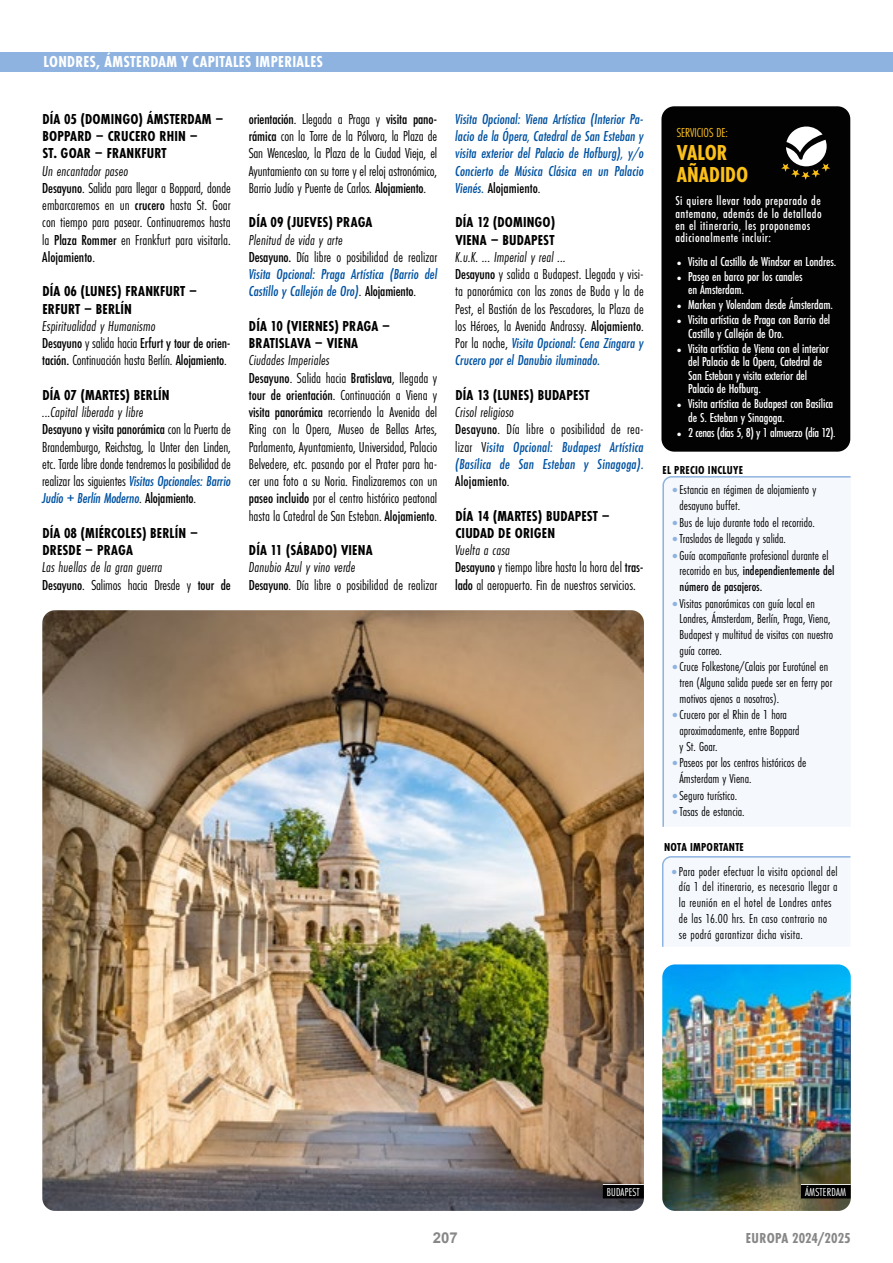
<style>
.page{position:relative;width:893px;height:1263px;background:#fff}
.page>*{position:absolute;margin:0;border:0;box-sizing:border-box;transform-origin:0 0}
.t1{font:700 22.5px/22.5px "Futura PT Cond";color:#fcc01a}
.t2{font:700 16.5px "Futura PT Cond";letter-spacing:.02em;color:#fff}
.t3{font:15px/17.2px "Futura PT Cond";color:#000}
.t4{font:italic 500 15px/17.2px "Futura PT Cond";color:#0052a1}
.t5{font:700 15px/17.2px "Futura PT Cond";letter-spacing:.01em;color:#000}
.t6{font:500 15px/17.2px "Futura PT Cond";letter-spacing:-.01em;color:#000}
.t7{font:italic 15px/17.2px "Futura PT Cond";letter-spacing:.01em;color:#000}
.t8{font:700 15px "Futura PT Cond";letter-spacing:.005em;color:#878787}
.t9{font:700 15px "Arial";color:#878787}
.t10{font:13.5px/15.8px "Futura PT Cond";color:#000}
.t11{font:500 13.5px/13.5px "Futura PT Cond";letter-spacing:-.01em;color:#fff}
.t12{font:13.5px/15.8px "Futura PT Cond";letter-spacing:.02em;color:#000}
.t13{font:500 13.5px/12.3px "Futura PT Cond";letter-spacing:.03em;color:#fff}
.t14{font:500 13.5px "Futura PT Cond";letter-spacing:-.03em;color:#fff}
.t15{font:13.5px "Futura PT Cond";color:#fcc01a}
.t16{font:700 12px "Futura PT Cond";letter-spacing:.02em;color:#000}
.t17{font:12px "Futura PT Cond";letter-spacing:.01em;color:#fff}
.s1{font-style:italic}
.s2{font-weight:500}
.s3{font-weight:400;font-style:italic}
.s4{font-weight:400}
.s5{font-weight:500;font-style:italic;color:#0052a1}
.s6{font-weight:500;font-style:normal}
.s7{font-style:normal}
.s8{font-weight:400;color:#000}
.s9{font-style:normal;color:#000}
.s10{font-weight:400;font-style:normal;color:#000}
.s11{font-family:"The Sans Cd LF3";font-weight:300;font-size:18px}
.s12{font-family:"The Sans Cd LF3";font-weight:300;font-size:22.5px;color:#8eb3e0}
</style>
<div class="page">
<div style="left:0;top:52px;width:893px;height:20px;background:#8eb3e0"></div>
<img style="left:42px;top:610px;width:602px;height:601px">
<hr style="left:603px;top:1184px;width:41px;height:1px;background:#fff">
<div style="left:603px;top:1185px;width:41px;height:13px;background:#000"></div>
<div style="left:661px;top:106px;width:189px;height:346px;background:#020203;border-radius:13px"></div>
<svg style="left:781px;top:127px;width:49px;height:53px"></svg>
<div style="left:662px;top:856px;width:189px;height:91px;background:#f5f8fd"></div>
<div style="left:662px;top:476px;width:189px;height:351px;background:#f5f8fd"></div>
<img style="left:662px;top:964px;width:189px;height:247px">
<hr style="left:801px;top:1184px;width:50px;height:1px;background:#fff">
<div style="left:801px;top:1185px;width:50px;height:13px;background:#000"></div>
<p class="t2" style="left:43px;top:52px;width:281px">LONDRES, ÁMSTERDAM Y CAPITALES IMPERIALES</p>
<p class="t5" style="left:42px;top:110px;width:183px">DÍA 05 (DOMINGO) ÁMSTERDAM –<br>BOPPARD – CRUCERO RHIN –<br>ST. GOAR – FRANKFURT</p>
<p class="t3" style="left:42px;top:162px;width:190px"><span class="s1">Un encantador paseo<br></span><span class="s2">Desayuno</span>. Salida para llegar a Boppard, donde embarcaremos en un <span class="s2">crucero</span> hasta St. Goar con tiempo para pasear. Continuaremos hasta la <span class="s2">Plaza Rommer</span> en Frankfurt para visitarla.<br><span class="s2">Alojamiento</span>.</p>
<p class="t5" style="left:42px;top:283px;width:156px">DÍA 06 (LUNES) FRANKFURT –<br>ERFURT – BERLÍN</p>
<p class="t6" style="left:42px;top:317px;width:190px"><span class="s3">Espiritualidad y Humanismo<br></span>Desayuno <span class="s4">y salida hacia</span> Erfurt y tour de orien&shy;tación. <span class="s4">Continuación hasta Berlín.</span> Alojamiento<span class="s4">.</span></p>
<p class="t5" style="left:42px;top:386px;width:129px">DÍA 07 (MARTES) BERLÍN</p>
<p class="t3" style="left:42px;top:404px;width:190px"><span class="s1">...Capital liberada y libre<br></span><span class="s2">Desayuno y visita panorámica</span> con la Puerta de Brandemburgo, Reichstag, la Unter den Linden, etc. Tarde libre donde tendremos la posibilidad de realizar las siguientes <span class="s5">Visitas Opcionales: Barrio Judío + Berlín Moderno</span>. <span class="s2">Alojamiento</span>.</p>
<p class="t5" style="left:42px;top:524px;width:157px">DÍA 08 (MIÉRCOLES) BERLÍN –<br>DRESDE – PRAGA</p>
<p class="t7" style="left:42px;top:559px;width:190px">Las huellas de la gran guerra<br><span class="s6">Desayuno</span><span class="s7">. Salimos hacia Dresde y</span> <span class="s6">tour de</span></p>
<p class="t3" style="left:249px;top:110px;width:190px;text-align:justify"><span class="s2">orientación</span>. Llegada a Praga y <span class="s2">visita pano&shy;rámica</span> con la Torre de la Pólvora, la Plaza de San Wenceslao, la Plaza de la Ciudad Vieja, el Ayuntamiento con su torre y el reloj astronómico, Barrio Judío y Puente de Carlos. <span class="s2">Alojamiento</span>.</p>
<p class="t5" style="left:249px;top:214px;width:125px">DÍA 09 (JUEVES) PRAGA</p>
<p class="t4" style="left:249px;top:231px;width:190px"><span class="s8">Plenitud de vida y arte<br></span><span class="s9">Desayuno.</span> <span class="s10">Día libre o posibilidad de realizar </span>Visita Opcional: Praga Artística (Barrio del Castillo y Callejón de Oro)<span class="s10">.</span> <span class="s9">Alojamiento</span><span class="s10">.</span></p>
<p class="t5" style="left:249px;top:317px;width:143px">DÍA 10 (VIERNES) PRAGA –<br>BRATISLAVA – VIENA</p>
<p class="t3" style="left:249px;top:352px;width:190px"><span class="s1">Ciudades Imperiales<br></span><span class="s2">Desayuno</span>. Salida hacia <span class="s2">Bratislava</span>, llegada y <span class="s2">tour de orientación</span>. Continuación a Viena y <span class="s2">visita panorámica</span> recorriendo la Avenida del Ring con la Opera, Museo de Bellas Artes, Parlamento, Ayuntamiento, Universidad, Palacio Belvedere, etc. pasando por el Prater para ha&shy;cer una foto a su Noria. Finalizaremos con un <span class="s2">paseo incluido</span> por el centro histórico peatonal hasta la Catedral de San Esteban. <span class="s2">Alojamiento</span>.</p>
<p class="t5" style="left:249px;top:542px;width:125px">DÍA 11 (SÁBADO) VIENA</p>
<p class="t3" style="left:249px;top:559px;width:190px"><span class="s1">Danubio Azul y vino verde<br></span><span class="s2">Desayuno</span>. Día libre o posibilidad de realizar</p>
<p class="t4" style="left:455px;top:110px;width:190px;text-align:justify">Visita Opcional: Viena Artística (Interior Pa&shy;lacio de la Ópera, Catedral de San Esteban y visita exterior del Palacio de Hofburg), y/o Concierto de Música Clásica en un Palacio Vienés. <span class="s9">Alojamiento</span><span class="s10">.</span></p>
<p class="t5" style="left:455px;top:214px;width:102px">DÍA 12 (DOMINGO)<br>VIENA – BUDAPEST</p>
<p class="t3" style="left:455px;top:248px;width:190px"><span class="s1">K.u.K. ... Imperial y real ...<br></span><span class="s2">Desayuno</span> y salida a Budapest. Llegada y visi&shy;ta panorámica con las zonas de Buda y la de Pest, el Bastión de los Pescadores, la Plaza de los Héroes, la Avenida Andrassy. <span class="s2">Alojamiento</span>.<br>Por la noche, <span class="s5">Visita Opcional: Cena Zíngara y Crucero por el Danubio iluminado.</span></p>
<p class="t5" style="left:455px;top:386px;width:136px">DÍA 13 (LUNES) BUDAPEST</p>
<p class="t4" style="left:455px;top:403px;width:190px"><span class="s8">Crisol religioso<br></span><span class="s9">Desayuno</span><span class="s10">. Día libre o posibilidad de rea&shy;lizar V</span>isita Opcional: Budapest Artística (Basílica de San Esteban y Sinagoga).<br><span class="s9">Alojamiento</span><span class="s10">.</span></p>
<p class="t5" style="left:455px;top:507px;width:156px">DÍA 14 (MARTES) BUDAPEST –<br>CIUDAD DE ORIGEN</p>
<p class="t3" style="left:455px;top:542px;width:190px"><span class="s1">Vuelta a casa<br></span><span class="s2">Desayuno</span> y tiempo libre hasta la hora del <span class="s2">tras&shy;lado</span> al aeropuerto. Fin de nuestros servicios.</p>
<p class="t15" style="left:677px;top:125px;width:53px">SERVICIOS DE:</p>
<h1 class="t1" style="left:677px;top:141px;width:73px">VALOR<br>AÑADIDO</h1>
<p class="t13" style="left:675px;top:195px;width:148px">Si quiere llevar todo preparado de antemano, además de lo detallado en el itinerario, les proponemos adicionalmente incluir:</p>
<p class="t11" style="left:676px;top:254px;width:162px"><span class="s11">•</span> Visita al Castillo de Windsor en Londres.</p>
<p class="t11" style="left:688px;top:269px;width:116px;text-indent:-12px"><span class="s11">•</span> Paseo en barco por los canales en Ámsterdam.</p>
<p class="t11" style="left:676px;top:298px;width:158px"><span class="s11">•</span> Marken y Volendam desde Ámsterdam.</p>
<p class="t11" style="left:688px;top:313px;width:144px;text-indent:-12px"><span class="s11">•</span> Visita artística de Praga con Barrio del<br>Castillo y Callejón de Oro.</p>
<p class="t11" style="left:688px;top:341px;width:142px;text-indent:-12px"><span class="s11">•</span> Visita artística de Viena con el interior del Palacio de la Ópera, Catedral de<br>San Esteban y visita exterior del<br>Palacio de Hofburg.</p>
<p class="t11" style="left:688px;top:397px;width:147px;text-indent:-12px"><span class="s11">•</span> Visita artística de Budapest con Basílica de S. Esteban y Sinagoga.</p>
<p class="t14" style="left:676px;top:424px;width:161px"><span class="s11">•</span> 2 cenas (días 5, 8) y 1 almuerzo (día 12)<span class="s4">.</span></p>
<p class="t16" style="left:663px;top:463px;width:82px">EL PRECIO INCLUYE</p>
<p class="t10" style="left:680px;top:482px;width:138px;text-indent:-9px"><span class="s12">•</span>Estancia en régimen de alojamiento y desayuno buffet.</p>
<p class="t10" style="left:671px;top:514px;width:145px"><span class="s12">•</span>Bus de lujo durante todo el recorrido.</p>
<p class="t10" style="left:671px;top:531px;width:116px"><span class="s12">•</span>Traslados de llegada y salida.</p>
<p class="t10" style="left:680px;top:547px;width:156px;text-indent:-9px"><span class="s12">•</span>Guía acompañante profesional durante el recorrido en bus, <span class="s2">independientemente del número de pasajeros.</span></p>
<p class="t10" style="left:680px;top:595px;width:155px;text-indent:-9px"><span class="s12">•</span>Visitas panorámicas con guía local en Londres, Ámsterdam, Berlín, Praga, Viena, Budapest y multitud de visitas con nuestro guía correo.</p>
<p class="t10" style="left:680px;top:659px;width:154px;text-indent:-9px"><span class="s12">•</span>Cruce Folkestone/Calais por Eurotúnel en tren (Alguna salida puede ser en ferry por motivos ajenos a nosotros).</p>
<p class="t10" style="left:680px;top:707px;width:121px;text-indent:-9px"><span class="s12">•</span>Crucero por el Rhin de 1 hora aproximadamente, entre Boppard y St. Goar.</p>
<p class="t10" style="left:680px;top:755px;width:128px;text-indent:-9px"><span class="s12">•</span>Paseos por los centros históricos de<br>Ámsterdam y Viena.</p>
<p class="t10" style="left:671px;top:787px;width:68px"><span class="s12">•</span>Seguro turístico.</p>
<p class="t10" style="left:671px;top:804px;width:75px"><span class="s12">•</span>Tasas de estancia.</p>
<p class="t16" style="left:664px;top:840px;width:81px">NOTA IMPORTANTE</p>
<p class="t12" style="left:679px;top:863px;width:160px;text-indent:-9px"><span class="s12">•</span>Para poder efectuar la visita opcional del día 1 del itinerario, es necesario llegar a la reunión en el hotel de Londres antes de las 16.00 hrs. En caso contrario no se podrá garantizar dicha visita.</p>
<p class="t17" style="left:607px;top:1184px;width:34px">BUDAPEST</p>
<p class="t17" style="left:805px;top:1184px;width:43px">ÁMSTERDAM</p>
<p class="t9" style="left:433px;top:1227px;width:27px">207</p>
<p class="t8" style="left:746px;top:1229px;width:106px">EUROPA 2024/2025</p>
</div>
